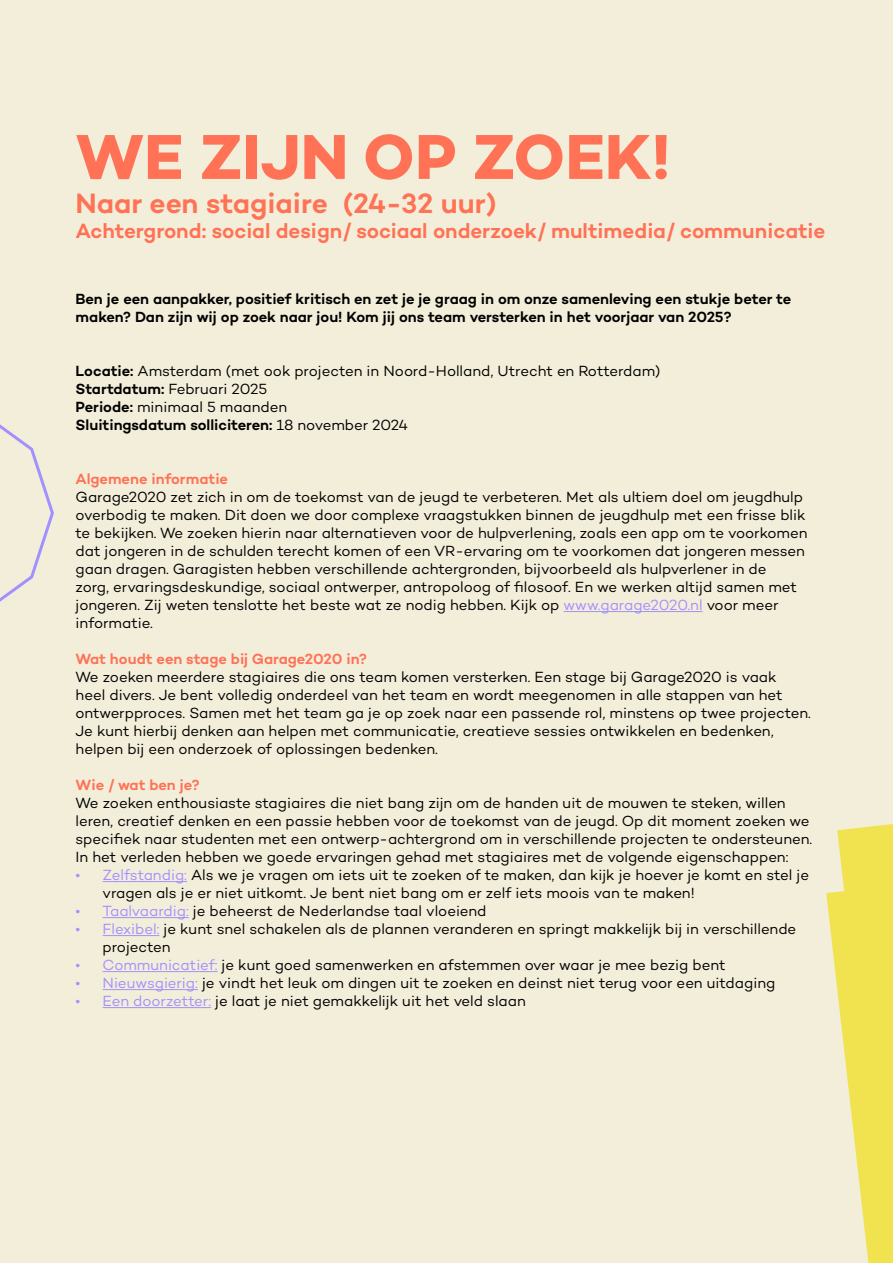
<style>
.page{position:relative;width:893px;height:1263px;background:#f3eeda}
.page>*{position:absolute;margin:0;border:0;box-sizing:border-box;transform-origin:0 0}
.t1{font:700 64.5px "Campton";color:#ff7256}
.t2{font:600 28.5px "Campton";color:#ff7256}
.t3{font:600 21px "Campton";color:#ff7256}
.t4{font:15px/18px "Campton";letter-spacing:-.005em;color:#000}
.t5{font:600 15px/18px "Campton";color:#000}
.t6{font:600 15px "Campton";color:#ff7256}
.s1{font-weight:600}
.s2{font-weight:400}
.s3{color:#a390ff}
</style>
<div class="page">
<hr style="left:564px;top:611px;width:139px;height:1px;background:#a390ff">
<hr style="left:103px;top:881px;width:84px;height:1px;background:#a390ff">
<hr style="left:103px;top:917px;width:86px;height:1px;background:#a390ff">
<hr style="left:103px;top:935px;width:57px;height:1px;background:#a390ff">
<hr style="left:103px;top:971px;width:115px;height:1px;background:#a390ff">
<hr style="left:103px;top:989px;width:95px;height:1px;background:#a390ff">
<hr style="left:103px;top:1007px;width:108px;height:1px;background:#a390ff">
<svg style="left:0;top:424px;width:54px;height:178px"></svg>
<svg style="left:826px;top:824px;width:67px;height:439px"></svg>
<p class="t1" style="left:76px;top:116px;width:597px">WE ZIJN OP ZOEK!</p>
<p class="t2" style="left:76px;top:185px;width:423px">Naar een stagiaire (24-32 uur)</p>
<p class="t3" style="left:76px;top:218px;width:751px">Achtergrond: social design/ sociaal onderzoek/ multimedia/ communicatie</p>
<p class="t5" style="left:76px;top:290px;width:717px">Ben je een aanpakker, positief kritisch en zet je je graag in om onze samenleving een stukje beter te maken? Dan zijn wij op zoek naar jou! Kom jij ons team versterken in het voorjaar van 2025?</p>
<p class="t4" style="left:76px;top:362px;width:586px"><span class="s1">Locatie:</span> Amsterdam (met ook projecten in Noord-Holland, Utrecht en Rotterdam)</p>
<p class="t4" style="left:76px;top:380px;width:193px"><span class="s1">Startdatum:</span> Februari 2025</p>
<p class="t4" style="left:76px;top:398px;width:213px"><span class="s1">Periode:</span> minimaal 5 maanden</p>
<p class="t5" style="left:76px;top:416px;width:334px">Sluitingsdatum solliciteren: <span class="s2">18 november 2024</span></p>
<p class="t6" style="left:76px;top:469px;width:154px">Algemene informatie</p>
<p class="t4" style="left:76px;top:488px;width:733px">Garage2020 zet zich in om de toekomst van de jeugd te verbeteren. Met als ultiem doel om jeugdhulp overbodig te maken. Dit doen we door complexe vraagstukken binnen de jeugdhulp met een frisse blik te bekijken. We zoeken hierin naar alternatieven voor de hulpverlening, zoals een app om te voorkomen dat jongeren in de schulden terecht komen of een VR-ervaring om te voorkomen dat jongeren messen gaan dragen. Garagisten hebben verschillende achtergronden, bijvoorbeeld als hulpverlener in de<br>zorg, ervaringsdeskundige, sociaal ontwerper, antropoloog of filosoof. En we werken altijd samen met jongeren. Zij weten tenslotte het beste wat ze nodig hebben. Kijk op <span class="s3">www.garage2020.nl</span> voor meer informatie.</p>
<p class="t6" style="left:76px;top:649px;width:293px">Wat houdt een stage bij Garage2020 in?</p>
<p class="t4" style="left:76px;top:668px;width:737px">We zoeken meerdere stagiaires die ons team komen versterken. Een stage bij Garage2020 is vaak<br>heel divers. Je bent volledig onderdeel van het team en wordt meegenomen in alle stappen van het ontwerpproces. Samen met het team ga je op zoek naar een passende rol, minstens op twee projecten.<br>Je kunt hierbij denken aan helpen met communicatie, creatieve sessies ontwikkelen en bedenken, helpen bij een onderzoek of oplossingen bedenken.</p>
<p class="t6" style="left:76px;top:775px;width:126px">Wie / wat ben je?</p>
<p class="t4" style="left:76px;top:794px;width:738px">We zoeken enthousiaste stagiaires die niet bang zijn om de handen uit de mouwen te steken, willen leren, creatief denken en een passie hebben voor de toekomst van de jeugd. Op dit moment zoeken we specifiek naar studenten met een ontwerp-achtergrond om in verschillende projecten te ondersteunen.<br>In het verleden hebben we goede ervaringen gehad met stagiaires met de volgende eigenschappen:</p>
<p class="t4" style="left:103px;top:866px;width:708px;text-indent:-27px"><span class="s3">• Zelfstandig:</span> Als we je vragen om iets uit te zoeken of te maken, dan kijk je hoever je komt en stel je vragen als je er niet uitkomt. Je bent niet bang om er zelf iets moois van te maken!</p>
<p class="t4" style="left:76px;top:902px;width:412px"><span class="s3">• Taalvaardig:</span> je beheerst de Nederlandse taal vloeiend</p>
<p class="t4" style="left:103px;top:920px;width:695px;text-indent:-27px"><span class="s3">• Flexibel:</span> je kunt snel schakelen als de plannen veranderen en springt makkelijk bij in verschillende projecten</p>
<p class="t4" style="left:76px;top:956px;width:651px"><span class="s3">• Communicatief:</span> je kunt goed samenwerken en afstemmen over waar je mee bezig bent</p>
<p class="t4" style="left:76px;top:974px;width:701px"><span class="s3">• Nieuwsgierig:</span> je vindt het leuk om dingen uit te zoeken en deinst niet terug voor een uitdaging</p>
<p class="t4" style="left:76px;top:992px;width:452px"><span class="s3">• Een doorzetter:</span> je laat je niet gemakkelijk uit het veld slaan</p>
</div>
